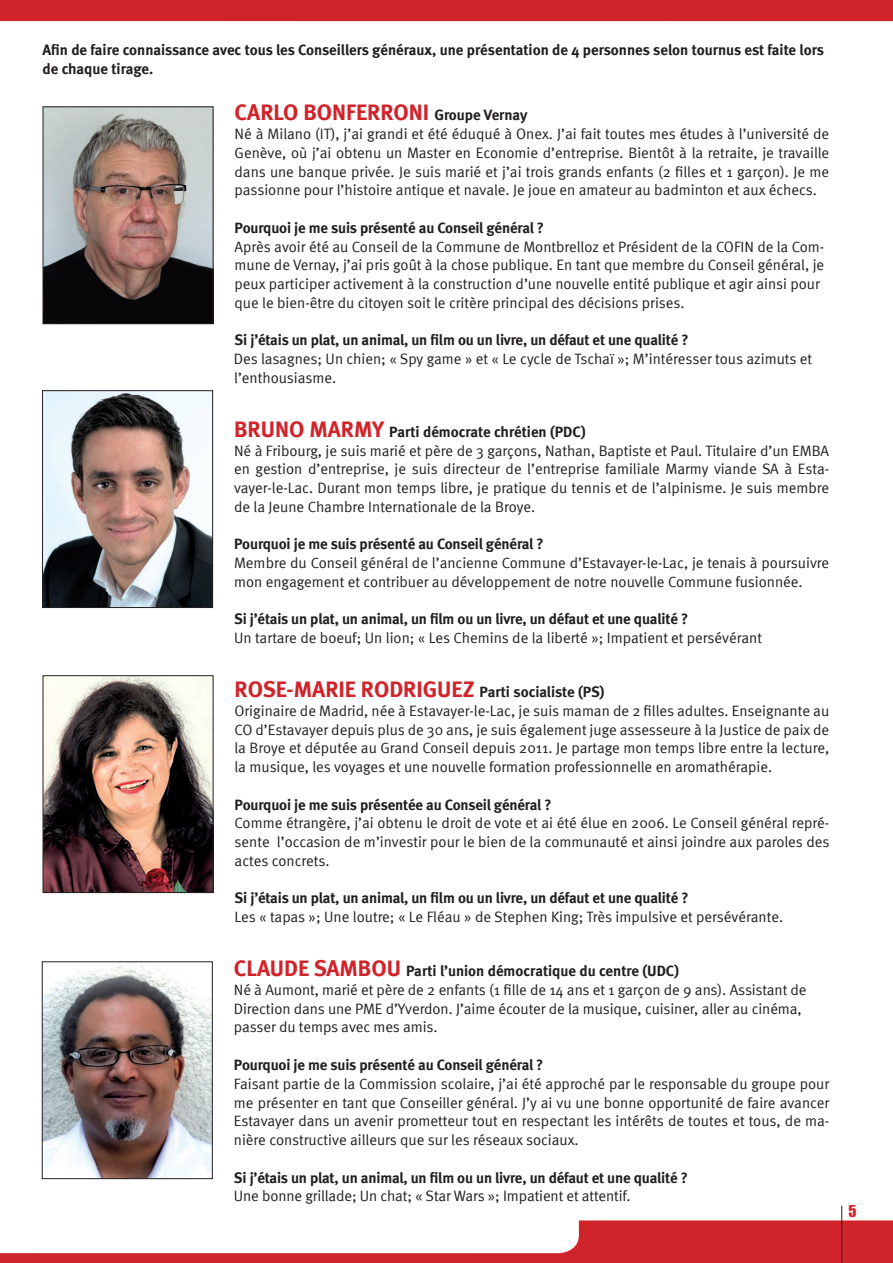
<style>
.page{position:relative;width:893px;height:1263px;background:#fff}
.page>*{position:absolute;margin:0;border:0;box-sizing:border-box;transform-origin:0 0}
.t1{font:700 22.5px "Meta";color:#d1232a}
.t2{font:15px/18.8px "Meta Normal";color:#231f20;text-align:justify}
.t3{font:700 15px/18.8px "Meta";letter-spacing:-.01em;color:#231f20}
.t4{font:15px "Impact";color:#d1232a}
.s1{font-size:15px;color:#231f20}
.s2{font-size:22.5px;color:#d1232a}
</style>
<div class="page">
<div style="left:0;top:0;width:893px;height:22px;background:#d1232a"></div>
<svg style="left:0;top:1220px;width:893px;height:43px"></svg>
<hr style="left:841px;top:1205px;width:1px;height:58px;background:#231f20">
<img style="left:45px;top:677px;width:166px;height:214px">
<div style="left:43px;top:675px;width:170px;height:218px;border:1px solid #231f20"></div>
<img style="left:44px;top:964px;width:167px;height:213px">
<div style="left:42px;top:961px;width:171px;height:218px;border:1px solid #231f20"></div>
<img style="left:45px;top:109px;width:166px;height:213px">
<div style="left:43px;top:107px;width:170px;height:217px;border:1px solid #231f20"></div>
<img style="left:44px;top:392px;width:167px;height:214px">
<div style="left:42px;top:390px;width:171px;height:218px;border:1px solid #231f20"></div>
<p class="t3" style="left:43px;top:40px;width:783px">Afin de faire connaissance avec tous les Conseillers généraux, une présentation de 4 personnes selon tournus est faite lors de chaque tirage.</p>
<h1 class="t1" style="left:235px;top:99px;width:294px">CARLO BONFERRONI <span class="s1">Groupe Vernay</span></h1>
<p class="t2" style="left:235px;top:124px;width:596px">Né à Milano (IT), j’ai grandi et été éduqué à Onex. J’ai fait toutes mes études à l’université de Genève, où j’ai obtenu un Master en Economie d’entreprise. Bientôt à la retraite, je travaille dans une banque privée. Je suis marié et j’ai trois grands enfants (2 filles et 1 garçon). Je me passionne pour l’histoire antique et navale. Je joue en amateur au badminton et aux échecs.</p>
<p class="t3" style="left:235px;top:218px;width:311px">Pourquoi je me suis présenté au Conseil général ?</p>
<p class="t2" style="left:235px;top:237px;width:591px;text-align:left">Après avoir été au Conseil de la Commune de Montbrelloz et Président de la COFIN de la Com&shy;mune de Vernay, j’ai pris goût à la chose publique. En tant que membre du Conseil général, je peux participer activement à la construction d’une nouvelle entité publique et agir ainsi pour que le bien-être du citoyen soit le critère principal des décisions prises.</p>
<p class="t3" style="left:235px;top:331px;width:455px">Si j’étais un plat, un animal, un film ou un livre, un défaut et une qualité ?</p>
<p class="t2" style="left:234px;top:349px;width:580px">Des lasagnes; Un chien; « Spy game » et « Le cycle de Tschaï »; M’intéresser tous azimuts et l’enthousiasme.</p>
<p class="t3" style="left:234px;top:422px;width:353px"><span class="s2">BRUNO MARMY</span> Parti démocrate chrétien (PDC)</p>
<p class="t2" style="left:234px;top:441px;width:597px">Né à Fribourg, je suis marié et père de 3 garçons, Nathan, Baptiste et Paul. Titulaire d’un EMBA en gestion d’entreprise, je suis directeur de l’entreprise familiale Marmy viande SA à Esta&shy;vayer-le-Lac. Durant mon temps libre, je pratique du tennis et de l’alpinisme. Je suis membre de la Jeune Chambre Internationale de la Broye.</p>
<p class="t3" style="left:234px;top:535px;width:311px">Pourquoi je me suis présenté au Conseil général ?</p>
<p class="t2" style="left:234px;top:553px;width:597px">Membre du Conseil général de l’ancienne Commune d’Estavayer-le-Lac, je tenais à poursuivre mon engagement et contribuer au développement de notre nouvelle Commune fusionnée.</p>
<p class="t3" style="left:234px;top:610px;width:455px">Si j’étais un plat, un animal, un film ou un livre, un défaut et une qualité ?</p>
<p class="t2" style="left:234px;top:628px;width:529px">Un tartare de boeuf; Un lion; « Les Chemins de la liberté »; Impatient et persévérant</p>
<h1 class="t1" style="left:235px;top:676px;width:371px">ROSE-MARIE RODRIGUEZ <span class="s1">Parti socialiste (PS)</span></h1>
<p class="t2" style="left:235px;top:701px;width:596px">Originaire de Madrid, née à Estavayer-le-Lac, je suis maman de 2 filles adultes. Enseignante au CO d’Estavayer depuis plus de 30 ans, je suis également juge assesseure à la Justice de paix de la Broye et députée au Grand Conseil depuis 2011. Je partage mon temps libre entre la lecture, la musique, les voyages et une nouvelle formation professionnelle en aromathérapie.</p>
<p class="t3" style="left:235px;top:795px;width:318px">Pourquoi je me suis présentée au Conseil général ?</p>
<p class="t2" style="left:235px;top:814px;width:596px">Comme étrangère, j’ai obtenu le droit de vote et ai été élue en 2006. Le Conseil général repré&shy;sente l’occasion de m’investir pour le bien de la communauté et ainsi joindre aux paroles des actes concrets.</p>
<p class="t3" style="left:235px;top:889px;width:455px">Si j’étais un plat, un animal, un film ou un livre, un défaut et une qualité ?</p>
<p class="t2" style="left:235px;top:907px;width:550px">Les « tapas »; Une loutre; « Le Fléau » de Stephen King; Très impulsive et persévérante.</p>
<p class="t3" style="left:234px;top:961px;width:447px"><span class="s2">CLAUDE SAMBOU</span> Parti l’union démocratique du centre (UDC)</p>
<p class="t2" style="left:234px;top:980px;width:574px;text-align:left">Né à Aumont, marié et père de 2 enfants (1 fille de 14 ans et 1 garçon de 9 ans). Assistant de<br>Direction dans une PME d’Yverdon. J’aime écouter de la musique, cuisiner, aller au cinéma, passer du temps avec mes amis.</p>
<p class="t3" style="left:234px;top:1055px;width:311px">Pourquoi je me suis présenté au Conseil général ?</p>
<p class="t2" style="left:234px;top:1074px;width:597px">Faisant partie de la Commission scolaire, j’ai été approché par le responsable du groupe pour me présenter en tant que Conseiller général. J’y ai vu une bonne opportunité de faire avancer Estavayer dans un avenir prometteur tout en respectant les intérêts de toutes et tous, de ma&shy;nière constructive ailleurs que sur les réseaux sociaux.</p>
<p class="t3" style="left:234px;top:1168px;width:455px">Si j’étais un plat, un animal, un film ou un livre, un défaut et une qualité ?</p>
<p class="t2" style="left:234px;top:1186px;width:398px">Une bonne grillade; Un chat; « Star Wars »; Impatient et attentif.</p>
<p class="t4" style="left:848px;top:1200px;width:10px">5</p>
</div>
